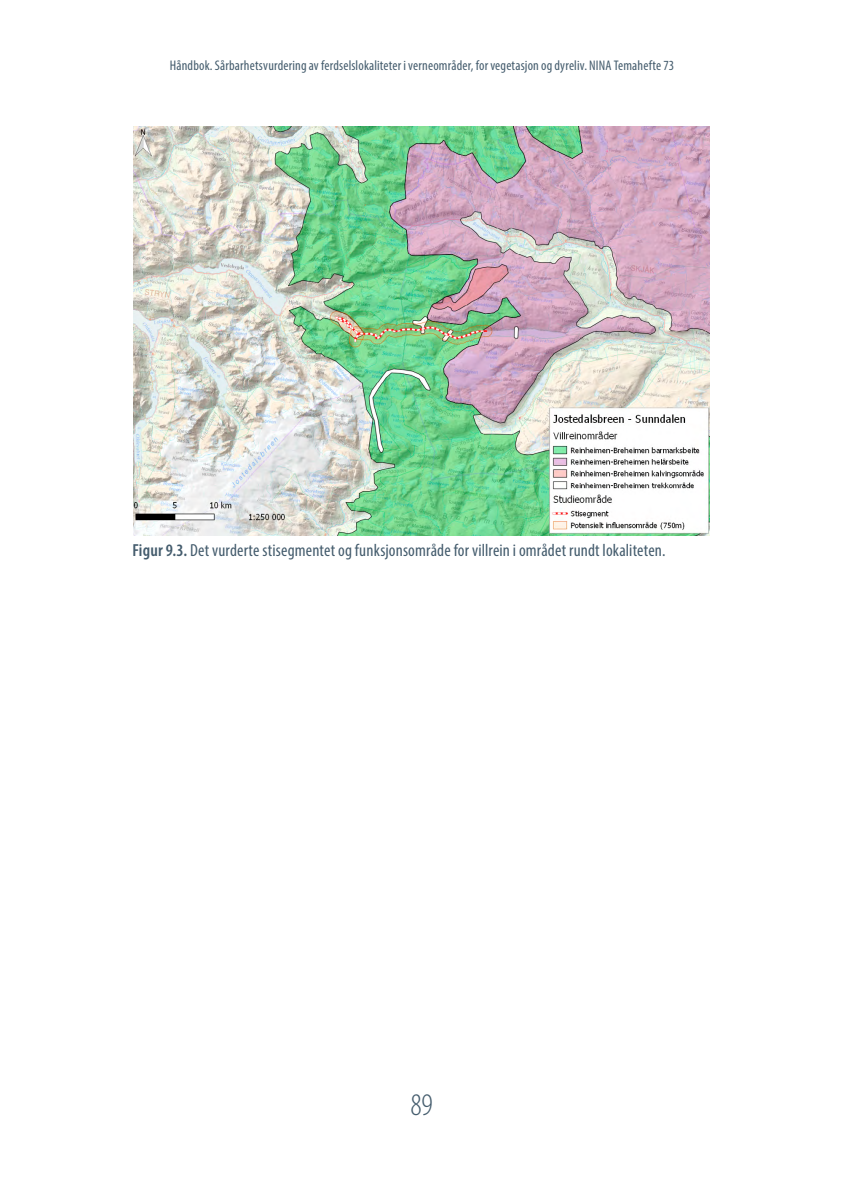
<style>
.page{position:relative;width:844px;height:1191px;background:#fff}
.page>*{position:absolute;margin:0;border:0;box-sizing:border-box;transform-origin:0 0}
.t1{font:300 condensed 31.5px "Myriad Pro";color:#445c6d}
.t2{font:condensed 17.5px "Myriad Pro";letter-spacing:.01em;color:#445c6d}
.t3{font:condensed 14px "Myriad Pro";letter-spacing:.01em;color:#445c6d}
.s1{font-weight:600}
</style>
<div class="page">
<img style="left:134px;top:127px;width:575px;height:409px">
<p class="t3" style="left:170px;top:57px;width:505px">Håndbok. Sårbarhetsvurdering av ferdselslokaliteter i verneområder, for vegetasjon og dyreliv. NINA Temahefte 73</p>
<p class="t2" style="left:132px;top:539px;width:534px"><span class="s1">Figur 9.3.</span> Det vurderte stisegmentet og funksjonsområde for villrein i området rundt lokaliteten.</p>
<h1 class="t1" style="left:410px;top:1086px;width:24px">89</h1>
</div>
